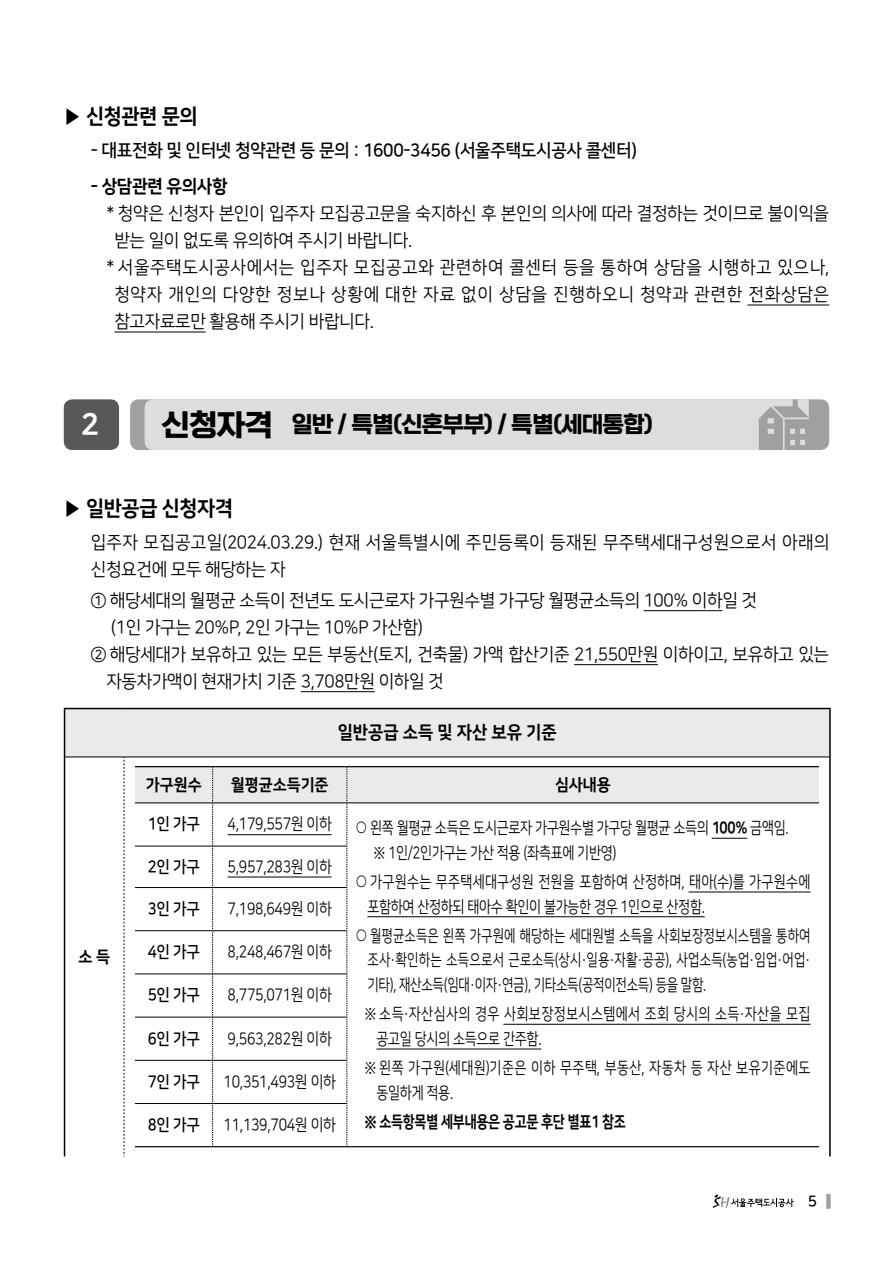
<style>
.page{position:relative;width:893px;height:1263px;background:#fff}
.page>*{position:absolute;margin:0;border:0;box-sizing:border-box;transform-origin:0 0}
.t1{font:30px "Nanum Square OTFEB";color:#fff}
.t2{font:22.5px "Rix Rak Sans EB";letter-spacing:-.04em;color:#000}
.t3{font:21px "Nanum Square OTFEB";letter-spacing:-.02em;color:#000;scale:.95 1}
.t4{font:18px "Nanum Square OTFR";letter-spacing:-.02em;color:#000;scale:.95 1}
.t5{font:18px/27px "Nanum Square OTFR";letter-spacing:.015em;color:#000;scale:.95 1}
.t6{font:18px "Nanum Square OTFR";letter-spacing:.03em;color:#000;scale:.95 1}
.t7{font:18px "Nanum Square OTFR";letter-spacing:.04em;color:#000;scale:.95 1}
.t8{font:18px "Nanum Square OTFB";letter-spacing:-.02em;color:#000;scale:.95 1}
.t9{font:18px "Nanum Square OTFEB";color:#000;scale:.93 1}
.t10{font:18px "Nanum Square OTFEB";letter-spacing:-.02em;color:#000;scale:.95 1}
.t11{font:16.5px/24.8px "Nanum Square OTFR";letter-spacing:-.02em;color:#000;scale:.8 1}
.t12{font:16.5px "Nanum Square OTFR";letter-spacing:-.02em;color:#000;scale:.85 1}
.t13{font:16.5px/24.8px "Nanum Square OTFR";letter-spacing:.02em;color:#000;scale:.8 1}
.t14{font:16.5px/24.8px "Nanum Square OTFR";letter-spacing:.03em;color:#000;scale:.8 1}
.t15{font:16.5px/24.8px "Nanum Square OTFR";letter-spacing:.035em;color:#000;scale:.8 1}
.t16{font:16.5px "Nanum Square OTFB";letter-spacing:-.02em;color:#000;scale:.9 1}
.t17{font:16.5px "Nanum Square OTFEB";letter-spacing:-.02em;color:#000;scale:.8 1}
.t18{font:16.5px "Nanum Square OTFEB";letter-spacing:-.02em;color:#000;scale:.93 1}
.t19{font:16.5px "Nanum Square OTFEB";color:#000;scale:.93 1}
.t20{font:15px "Nanum Square OTFB";color:#000}
.s1{font-size:30px}
.s2{font-family:"Nanum Square OTFEB"}
</style>
<div class="page">
<div style="left:826px;top:1194px;width:5px;height:15px;background:#9fa0a0"></div>
<svg style="left:713px;top:1194px;width:81px;height:14px"></svg>
<hr style="left:747px;top:305px;width:82px;height:1px;background:#000">
<hr style="left:114px;top:332px;width:92px;height:1px;background:#000">
<hr style="left:644px;top:610px;width:78px;height:1px;background:#000">
<hr style="left:574px;top:664px;width:84px;height:1px;background:#000">
<hr style="left:301px;top:691px;width:74px;height:1px;background:#000">
<div style="left:130px;top:399px;width:699px;height:51px;background:#9fa0a0;border-radius:9px"></div>
<div style="left:64px;top:399px;width:55px;height:51px;background:#595757;border-radius:9px"></div>
<svg style="left:145px;top:399px;width:665px;height:51px;background:#d8d9d9"></svg>
<div style="left:65px;top:708px;width:765px;height:49px;background:#e9eaea"></div>
<svg style="left:65px;top:758px;width:755px;height:398px"></svg>
<hr style="left:65px;top:757px;width:59px;height:1px;background:#000">
<hr style="left:124px;top:757px;width:705px;height:1px;background:#000">
<svg style="left:124px;top:757px;width:1px;height:399px"></svg>
<hr style="left:64px;top:757px;width:1px;height:399px;background:#000">
<hr style="left:829px;top:757px;width:2px;height:399px;background:#000">
<hr style="left:64px;top:708px;width:60px;height:1px;background:#000">
<hr style="left:64px;top:709px;width:1px;height:48px;background:#000">
<hr style="left:124px;top:708px;width:707px;height:1px;background:#000">
<hr style="left:829px;top:709px;width:2px;height:48px;background:#000">
<hr style="left:135px;top:766px;width:78px;height:1px;background:#000">
<hr style="left:213px;top:766px;width:134px;height:1px;background:#000">
<hr style="left:347px;top:766px;width:472px;height:1px;background:#000">
<hr style="left:347px;top:1146px;width:472px;height:1px;background:#000">
<hr style="left:135px;top:1146px;width:78px;height:1px;background:#000">
<hr style="left:213px;top:1146px;width:134px;height:1px;background:#000">
<svg style="left:135px;top:767px;width:684px;height:379px"></svg>
<hr style="left:228px;top:834px;width:104px;height:1px;background:#000">
<hr style="left:712px;top:838px;width:35px;height:1px;background:#000">
<hr style="left:688px;top:892px;width:122px;height:1px;background:#000">
<hr style="left:367px;top:916px;width:338px;height:1px;background:#000">
<hr style="left:503px;top:1024px;width:307px;height:1px;background:#000">
<hr style="left:376px;top:1049px;width:165px;height:1px;background:#000">
<hr style="left:228px;top:877px;width:104px;height:1px;background:#000">
<p class="t3" style="left:64px;top:105px;width:142px">▶ 신청관련 문의</p>
<p class="t8" style="left:91px;top:141px;width:577px">- 대표전화 및 인터넷 청약관련 등 문의 : 1600-3456 (서울주택도시공사 콜센터)</p>
<p class="t10" style="left:91px;top:176px;width:146px">- 상담관련 유의사항</p>
<p class="t4" style="left:107px;top:204px;width:762px">* 청약은 신청자 본인이 입주자 모집공고문을 숙지하신 후 본인의 의사에 따라 결정하는 것이므로 불이익을</p>
<p class="t4" style="left:114px;top:231px;width:315px">받는 일이 없도록 유의하여 주시기 바랍니다.</p>
<p class="t6" style="left:107px;top:258px;width:762px">* 서울주택도시공사에서는 입주자 모집공고와 관련하여 콜센터 등을 통하여 상담을 시행하고 있으나,</p>
<p class="t7" style="left:114px;top:285px;width:754px">청약자 개인의 다양한 정보나 상황에 대한 자료 없이 상담을 진행하오니 청약과 관련한 전화상담은</p>
<p class="t4" style="left:114px;top:312px;width:275px">참고자료로만 활용해 주시기 바랍니다.</p>
<h1 class="t1" style="left:81px;top:408px;width:20px">2</h1>
<p class="t2" style="left:161px;top:410px;width:493px"><span class="s1">신청자격</span> 일반 / 특별(신혼부부) / 특별(세대통합)</p>
<p class="t3" style="left:64px;top:497px;width:180px">▶ 일반공급 신청자격</p>
<p class="t5" style="left:91px;top:529px;width:779px">입주자 모집공고일(2024.03.29.) 현재 서울특별시에 주민등록이 등재된 무주택세대구성원으로서 아래의 신청요건에 모두 해당하는 자</p>
<p class="t4" style="left:91px;top:591px;width:703px">① 해당세대의 월평균 소득이 전년도 도시근로자 가구원수별 가구당 월평균소득의 100% 이하일 것</p>
<p class="t4" style="left:111px;top:618px;width:330px">(1인 가구는 20%P, 2인 가구는 10%P 가산함)</p>
<p class="t4" style="left:91px;top:645px;width:779px">② 해당세대가 보유하고 있는 모든 부동산(토지, 건축물) 가액 합산기준 21,550만원 이하이고, 보유하고 있는</p>
<p class="t4" style="left:106px;top:672px;width:357px">자동차가액이 현재가치 기준 3,708만원 이하일 것</p>
<p class="t9" style="left:338px;top:723px;width:237px">일반공급 소득 및 자산 보유 기준</p>
<p class="t18" style="left:78px;top:947px;width:36px">소 득</p>
<p class="t18" style="left:146px;top:775px;width:62px">가구원수</p>
<p class="t19" style="left:231px;top:775px;width:107px">월평균소득기준</p>
<p class="t18" style="left:555px;top:775px;width:62px">심사내용</p>
<p class="t16" style="left:148px;top:815px;width:59px">1인 가구</p>
<p class="t12" style="left:228px;top:816px;width:124px">4,179,557원 이하</p>
<p class="t11" style="left:374px;top:816px;width:520px;text-indent:-18px">○ 왼쪽 월평균 소득은 도시근로자 가구원수별 가구당 월평균 소득의 <span class="s2">100%</span> 금액임. ※ 1인/2인가구는 가산 적용 (좌측표에 기반영)</p>
<p class="t13" style="left:367px;top:869px;width:555px;text-indent:-12px">○ 가구원수는 무주택세대구성원 전원을 포함하여 산정하며, 태아(수)를 가구원수에 포함하여 산정하되 태아수 확인이 불가능한 경우 1인으로 산정함.</p>
<p class="t11" style="left:367px;top:923px;width:555px;text-align:justify;text-indent:-12px">○ 월평균소득은 왼쪽 가구원에 해당하는 세대원별 소득을 사회보장정보시스템을 통하여 조사·확인하는 소득으로서 근로소득(상시·일용·자활·공공), 사업소득(농업·임업·어업· 기타), 재산소득(임대·이자·연금), 기타소득(공적이전소득) 등을 말함.</p>
<p class="t14" style="left:376px;top:1002px;width:544px;text-indent:-12px">※ 소득·자산심사의 경우 사회보장정보시스템에서 조회 당시의 소득·자산을 모집 공고일 당시의 소득으로 간주함.</p>
<p class="t15" style="left:376px;top:1055px;width:544px;text-indent:-12px">※ 왼쪽 가구원(세대원)기준은 이하 무주택, 부동산, 자동차 등 자산 보유기준에도 동일하게 적용.</p>
<p class="t17" style="left:364px;top:1112px;width:328px">※ 소득항목별 세부내용은 공고문 후단 별표1 참조</p>
<p class="t16" style="left:148px;top:858px;width:59px">2인 가구</p>
<p class="t12" style="left:228px;top:858px;width:124px">5,957,283원 이하</p>
<p class="t16" style="left:148px;top:900px;width:59px">3인 가구</p>
<p class="t12" style="left:228px;top:900px;width:124px">7,198,649원 이하</p>
<p class="t16" style="left:148px;top:943px;width:59px">4인 가구</p>
<p class="t12" style="left:228px;top:943px;width:124px">8,248,467원 이하</p>
<p class="t16" style="left:148px;top:986px;width:59px">5인 가구</p>
<p class="t12" style="left:228px;top:987px;width:124px">8,775,071원 이하</p>
<p class="t16" style="left:148px;top:1030px;width:59px">6인 가구</p>
<p class="t12" style="left:228px;top:1030px;width:124px">9,563,282원 이하</p>
<p class="t16" style="left:148px;top:1073px;width:59px">7인 가구</p>
<p class="t12" style="left:224px;top:1073px;width:134px">10,351,493원 이하</p>
<p class="t16" style="left:148px;top:1116px;width:59px">8인 가구</p>
<p class="t12" style="left:224px;top:1116px;width:134px">11,139,704원 이하</p>
<p class="t20" style="left:808px;top:1193px;width:11px">5</p>
</div>
